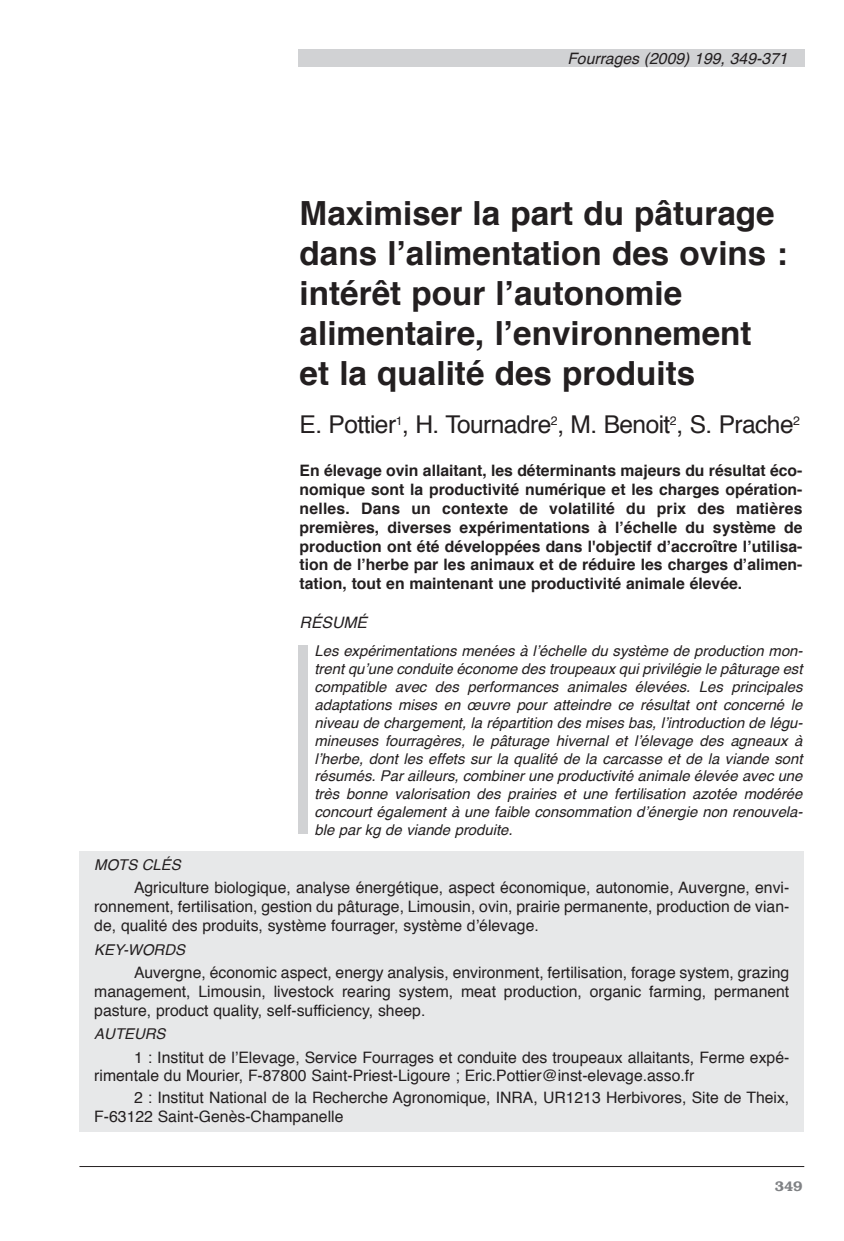
<style>
.page{position:relative;width:844px;height:1241px;background:#fff}
.page>*{position:absolute;margin:0;border:0;box-sizing:border-box;transform-origin:0 0}
.t1{font:700 33.25px/39.9px "Helvetica";color:#231f20}
.t2{font:24.5px "Helvetica";letter-spacing:-.02em;color:#231f20}
.t3{font:15.75px/18.9px "Helvetica";color:#231f20;text-align:justify}
.t4{font:700 15.75px/18.9px "Helvetica";color:#231f20;text-align:justify}
.t5{font:italic 15.75px "Helvetica";color:#231f20}
.t6{font:italic 14.88px/17.8px "Helvetica";color:#231f20}
.t7{font:600 14px "Bookman";color:#808285}
</style>
<div class="page">
<div style="left:298px;top:50px;width:506px;height:17px;background:#d1d2d4"></div>
<hr style="left:79px;top:1165px;width:725px;height:1px;background:#231f20">
<div style="left:298px;top:645px;width:10px;height:188px;background:#d1d2d4"></div>
<div style="left:79px;top:851px;width:725px;height:280px;background:#e7e8e9"></div>
<p class="t5" style="left:567px;top:52px;width:222px">Fourrages (2009) 199, 349-371</p>
<h1 class="t1" style="left:299px;top:196px;width:489px">Maximiser la part du pâturage dans l’alimentation des ovins : intérêt pour l’autonomie alimentaire, l’environnement et la qualité des produits</h1>
<h2 class="t2" style="left:299px;top:414px;width:501px">E. Pottier<sup>1</sup>, H. Tournadre<sup>2</sup>, M. Benoit<sup>2</sup>, S. Prache<sup>2</sup></h2>
<p class="t4" style="left:299px;top:462px;width:504px">En élevage ovin allaitant, les déterminants majeurs du résultat éco&shy;nomique sont la productivité numérique et les charges opération&shy;nelles. Dans un contexte de volatilité du prix des matières premières, diverses expérimentations à l’échelle du système de production ont été développées dans l'objectif d’accroître l’utilisa&shy;tion de l’herbe par les animaux et de réduire les charges d’alimen&shy;tation, tout en maintenant une productivité animale élevée.</p>
<p class="t5" style="left:299px;top:616px;width:69px">résumé</p>
<p class="t6" style="left:314px;top:643px;width:490px">les expérimentations menées à l’échelle du système de production mon&shy;trent qu’une conduite économe des troupeaux qui privilégie le pâturage est compatible avec des performances animales élevées. les principales adaptations mises en œuvre pour atteindre ce résultat ont concerné le niveau de chargement, la répartition des mises bas, l’introduction de légu&shy;mineuses fourragères, le pâturage hivernal et l’élevage des agneaux à l’herbe, dont les effets sur la qualité de la carcasse et de la viande sont résumés. Par ailleurs, combiner une productivité animale élevée avec une très bonne valorisation des prairies et une fertilisation azotée modérée concourt également à une faible consommation d’énergie non renouvela&shy;ble par kg de viande produite.</p>
<p class="t6" style="left:94px;top:856px;width:88px">mots clés</p>
<p class="t3" style="left:94px;top:879px;width:696px;text-indent:40px">Agriculture biologique, analyse énergétique, aspect économique, autonomie, Auvergne, envi&shy;ronnement, fertilisation, gestion du pâturage, Limousin, ovin, prairie permanente, production de vian&shy;de, qualité des produits, système fourrager, système d’élevage.</p>
<p class="t6" style="left:94px;top:941px;width:92px">key-words</p>
<p class="t3" style="left:94px;top:964px;width:696px;text-indent:40px">Auvergne, économic aspect, energy analysis, environment, fertilisation, forage system, grazing management, Limousin, livestock rearing system, meat production, organic farming, permanent pasture, product quality, self-sufficiency, sheep.</p>
<p class="t6" style="left:94px;top:1025px;width:73px">auteurs</p>
<p class="t3" style="left:94px;top:1048px;width:696px;text-indent:40px">1 : Institut de l’Elevage, Service Fourrages et conduite des troupeaux allaitants, Ferme expé&shy;rimentale du Mourier, F-87800 Saint-Priest-Ligoure ; Eric.Pottier@inst-elevage.asso.fr</p>
<p class="t3" style="left:94px;top:1088px;width:696px;text-indent:40px">2 : Institut National de la Recherche Agronomique, INRA, UR1213 Herbivores, Site de Theix,<br>F-63122 Saint-Genès-Champanelle</p>
<p class="t7" style="left:774px;top:1177px;width:29px">349</p>
</div>
